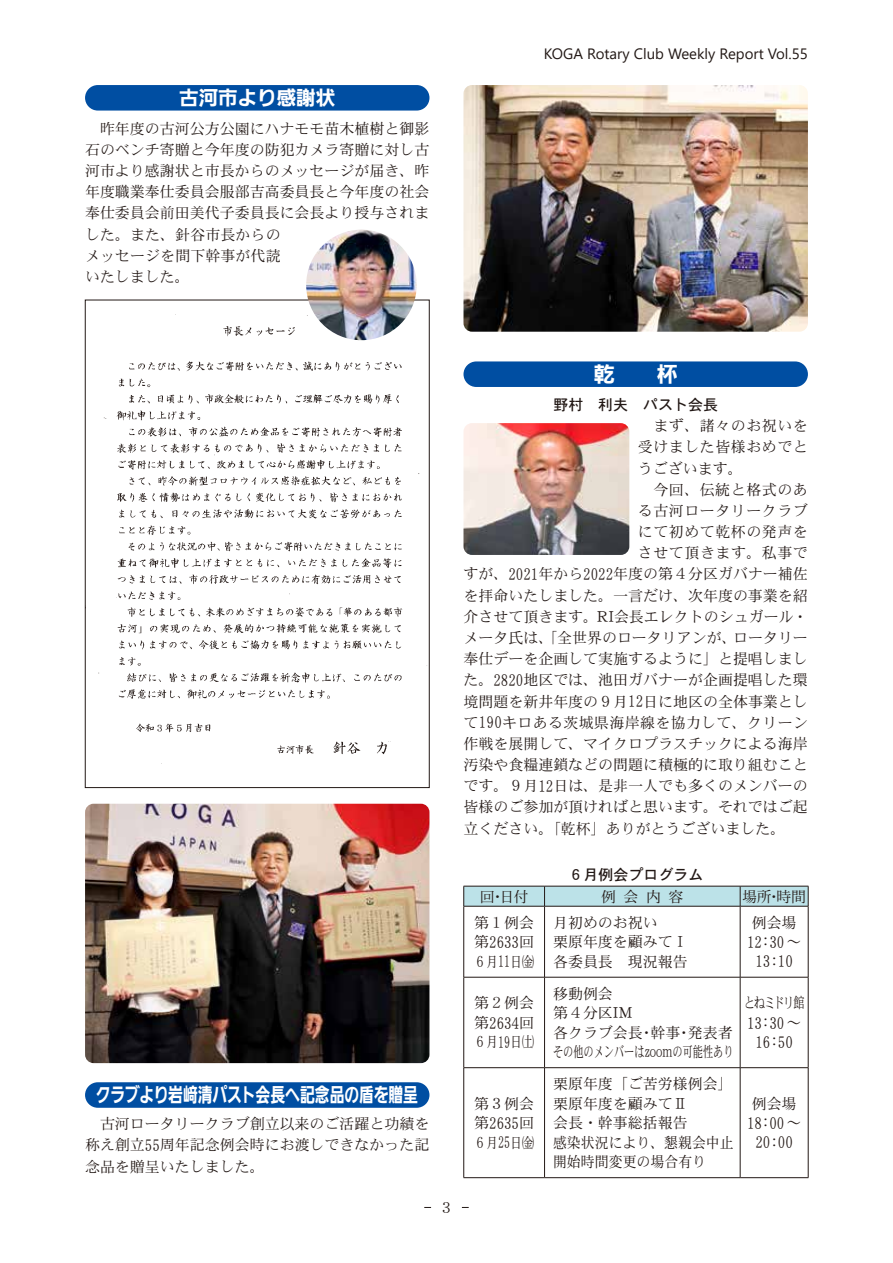
<style>
.page{position:relative;width:893px;height:1263px;background:#fff}
.page>*{position:absolute;margin:0;border:0;box-sizing:border-box;transform-origin:0 0}
.t1{font:700 21px "Iwa UD Go Dsp Pro";color:#fff}
.t2{font:700 19.5px "Iwa UD Go Dsp Pro";color:#fff;scale:.76 1}
.t3{font:700 19.5px "Iwa UD Go Dsp Pro";color:#fff}
.t4{font:18px/19.5px "DFHS Mincho Std W3";color:#221815;text-align:center;scale:.75 1}
.t5{font:15px/21.1px "DFHS Mincho Std W3";color:#221815}
.t6{font:15px "DFHS Mincho Std W3";letter-spacing:.04em;color:#221815}
.t7{font:15px "DFHS Mincho Std W3";letter-spacing:.035em;color:#221815}
.t8{font:15px "Segoe UI";color:#221815}
.t9{font:15px "DFHS Mincho Std W3";letter-spacing:.02em;color:#221815}
.t10{font:15px "DFHS Gothic Std W5";color:#221815}
.t11{font:15px "DFHS Mincho Std W3";color:#221815;scale:.8 1}
.t12{font:15px "DFHS Mincho Std W3";color:#221815;scale:.75 1}
.t13{font:15px "DFHS Mincho G W3 90 pv RKSJ H";color:#221815}
.s1{font-size:18px}
.s2{font-size:16.95px}
.s3{font-size:15px}
</style>
<div class="page">
<div style="left:463px;top:361px;width:345px;height:26px;background:#004ea2;border-radius:13px"></div>
<img style="left:463px;top:423px;width:166px;height:132px">
<img style="left:463px;top:85px;width:345px;height:247px">
<img style="left:85px;top:804px;width:344px;height:259px">
<div style="left:85px;top:85px;width:344px;height:26px;background:#004ea2;border-radius:13px"></div>
<div style="left:85px;top:1082px;width:344px;height:26px;background:#004ea2;border-radius:13px"></div>
<img style="left:98px;top:304px;width:329px;height:460px">
<img style="left:306px;top:230px;width:111px;height:110px;border-radius:55px">
<svg style="left:463px;top:886px;width:346px;height:20px;background:#b3d6db"></svg>
<hr style="left:463px;top:906px;width:82px;height:1px;background:#221815">
<hr style="left:463px;top:906px;width:1px;height:71px;background:#221815">
<hr style="left:545px;top:906px;width:195px;height:1px;background:#221815">
<hr style="left:544px;top:906px;width:1px;height:71px;background:#221815">
<hr style="left:740px;top:906px;width:68px;height:1px;background:#221815">
<hr style="left:740px;top:906px;width:1px;height:71px;background:#221815">
<hr style="left:808px;top:906px;width:1px;height:71px;background:#221815">
<hr style="left:463px;top:977px;width:82px;height:1px;background:#221815">
<hr style="left:463px;top:977px;width:1px;height:90px;background:#221815">
<hr style="left:545px;top:977px;width:195px;height:1px;background:#221815">
<hr style="left:544px;top:977px;width:1px;height:90px;background:#221815">
<hr style="left:740px;top:977px;width:68px;height:1px;background:#221815">
<hr style="left:740px;top:977px;width:1px;height:90px;background:#221815">
<hr style="left:808px;top:977px;width:1px;height:90px;background:#221815">
<hr style="left:463px;top:1067px;width:82px;height:1px;background:#221815">
<hr style="left:463px;top:1068px;width:1px;height:109px;background:#221815">
<hr style="left:545px;top:1067px;width:195px;height:1px;background:#221815">
<hr style="left:544px;top:1068px;width:1px;height:109px;background:#221815">
<hr style="left:740px;top:1067px;width:68px;height:1px;background:#221815">
<hr style="left:740px;top:1068px;width:1px;height:109px;background:#221815">
<hr style="left:808px;top:1068px;width:1px;height:109px;background:#221815">
<hr style="left:463px;top:1177px;width:82px;height:1px;background:#221815">
<hr style="left:545px;top:1177px;width:195px;height:1px;background:#221815">
<hr style="left:740px;top:1177px;width:68px;height:1px;background:#221815">
<h2 class="t3" style="left:179px;top:83px;width:158px">古河市より感謝状</h2>
<p class="t5" style="left:85px;top:117px;width:346px">　昨年度の古河公方公園にハナモモ苗木植樹と御影石のベンチ寄贈と今年度の防犯カメラ寄贈に対し古河市より感謝状と市長からのメッセージが届き、昨年度職業奉仕委員会服部吉高委員長と今年度の社会奉仕委員会前田美代子委員長に会長より授与されました。また、針谷市長からの<br>メッセージを間下幹事が代読<br>いたしました。</p>
<p class="t8" style="left:544px;top:40px;width:266px">KOGA Rotary Club Weekly Report Vol.55</p>
<h2 class="t2" style="left:96px;top:1080px;width:425px">クラブより岩﨑清パスト会長へ記念品の盾を贈呈</h2>
<p class="t5" style="left:85px;top:1113px;width:346px;text-align:justify">　古河ロータリークラブ創立以来のご活躍と功績を称え創立<span class="s1">55</span>周年記念例会時にお渡しできなかった記念品を贈呈いたしました。</p>
<p class="t13" style="left:442px;top:1200px;width:11px">3</p>
<h1 class="t1" style="left:594px;top:359px;width:85px">乾　　杯</h1>
<p class="t10" style="left:553px;top:396px;width:166px">野村　利夫　パスト会長</p>
<p class="t6" style="left:638px;top:418px;width:172px">　まず、諸々のお祝いを</p>
<p class="t7" style="left:638px;top:439px;width:172px">受けました皆様おめでと</p>
<p class="t5" style="left:638px;top:457px;width:106px">うございます。</p>
<p class="t6" style="left:638px;top:481px;width:172px">　今回、伝統と格式のあ</p>
<p class="t7" style="left:638px;top:502px;width:172px">る古河ロータリークラブ</p>
<p class="t7" style="left:638px;top:524px;width:172px">にて初めて乾杯の発声を</p>
<p class="t6" style="left:638px;top:545px;width:172px">させて頂きます。私事で</p>
<p class="t5" style="left:463px;top:563px;width:346px">すが、<span class="s1">2021</span>年から<span class="s1">2022</span>年度の第４分区ガバナー補佐</p>
<p class="t5" style="left:463px;top:584px;width:346px">を拝命いたしました。一言だけ、次年度の事業を紹</p>
<p class="t5" style="left:463px;top:606px;width:346px">介させて頂きます。<span class="s2">RI</span>会長エレクトのシュガール・</p>
<p class="t5" style="left:463px;top:627px;width:346px">メータ氏は、「全世界のロータリアンが、ロータリー</p>
<p class="t5" style="left:463px;top:648px;width:346px">奉仕デーを企画して実施するように」と提唱しまし</p>
<p class="t5" style="left:463px;top:669px;width:346px">た。<span class="s1">2820</span>地区では、池田ガバナーが企画提唱した環</p>
<p class="t5" style="left:463px;top:690px;width:346px">境問題を新井年度の９月<span class="s1">12</span>日に地区の全体事業とし</p>
<p class="t9" style="left:463px;top:714px;width:346px">て<span class="s1">190</span>キロある茨城県海岸線を協力して、クリーン</p>
<p class="t5" style="left:463px;top:733px;width:346px">作戦を展開して、マイクロプラスチックによる海岸</p>
<p class="t5" style="left:463px;top:754px;width:346px">汚染や食糧連鎖などの問題に積極的に取り組むこと</p>
<p class="t5" style="left:463px;top:775px;width:346px">です。９月<span class="s1">12</span>日は、是非一人でも多くのメンバーの</p>
<p class="t5" style="left:463px;top:796px;width:346px">皆様のご参加が頂ければと思います。それではご起</p>
<p class="t5" style="left:463px;top:817px;width:323px">立ください。「乾杯」ありがとうございました。</p>
<p class="t10" style="left:569px;top:866px;width:136px">６月例会プログラム</p>
<p class="t5" style="left:480px;top:885px;width:50px">回・日付</p>
<p class="t5" style="left:601px;top:885px;width:84px">例会内容</p>
<p class="t5" style="left:742px;top:885px;width:66px">場所・時間</p>
<p class="t5" style="left:474px;top:911px;width:61px">第１例会</p>
<p class="t4" style="left:474px;top:931px;width:81px"><span class="s3">第</span>2633<span class="s3">回</span></p>
<p class="t11" style="left:474px;top:953px;width:76px">６月<span class="s1">11</span>日㈮</p>
<p class="t5" style="left:553px;top:912px;width:136px;line-height:19.5px">月初めのお祝い<br>栗原年度を顧みてⅠ各委員長　現況報告</p>
<p class="t5" style="left:752px;top:911px;width:46px">例会場</p>
<p class="t4" style="left:747px;top:931px;width:74px">12<span class="s3">：</span>30 <span class="s3">～<br></span>13<span class="s3">：</span>10</p>
<p class="t5" style="left:474px;top:992px;width:61px">第２例会</p>
<p class="t4" style="left:474px;top:1012px;width:81px"><span class="s3">第</span>2634<span class="s3">回</span></p>
<p class="t11" style="left:474px;top:1034px;width:76px">６月<span class="s1">19</span>日㈯</p>
<p class="t5" style="left:474px;top:1092px;width:61px">第３例会</p>
<p class="t4" style="left:474px;top:1112px;width:81px"><span class="s3">第</span>2635<span class="s3">回</span></p>
<p class="t11" style="left:474px;top:1134px;width:76px">６月<span class="s1">25</span>日㈮</p>
<p class="t5" style="left:553px;top:983px;width:182px;line-height:19.5px">移動例会<br>第４分区<span class="s2">IM<br></span>各クラブ会長・幹事・発表者その他のメンバーは<span class="s2">zoom</span>の可能性あり</p>
<p class="t12" style="left:744px;top:995px;width:83px">とねミドリ館</p>
<p class="t4" style="left:747px;top:1012px;width:74px">13<span class="s3">：</span>30 <span class="s3">～<br></span>16<span class="s3">：</span>50</p>
<p class="t5" style="left:553px;top:1074px;width:182px;line-height:19.5px">栗原年度「ご苦労様例会」栗原年度を顧みてⅡ<br>会長・幹事総括報告<br>感染状況により、懇親会中止開始時間変更の場合有り</p>
<p class="t5" style="left:752px;top:1092px;width:46px">例会場</p>
<p class="t4" style="left:747px;top:1112px;width:74px">18<span class="s3">：</span>00 <span class="s3">～<br></span>20<span class="s3">：</span>00</p>
</div>
